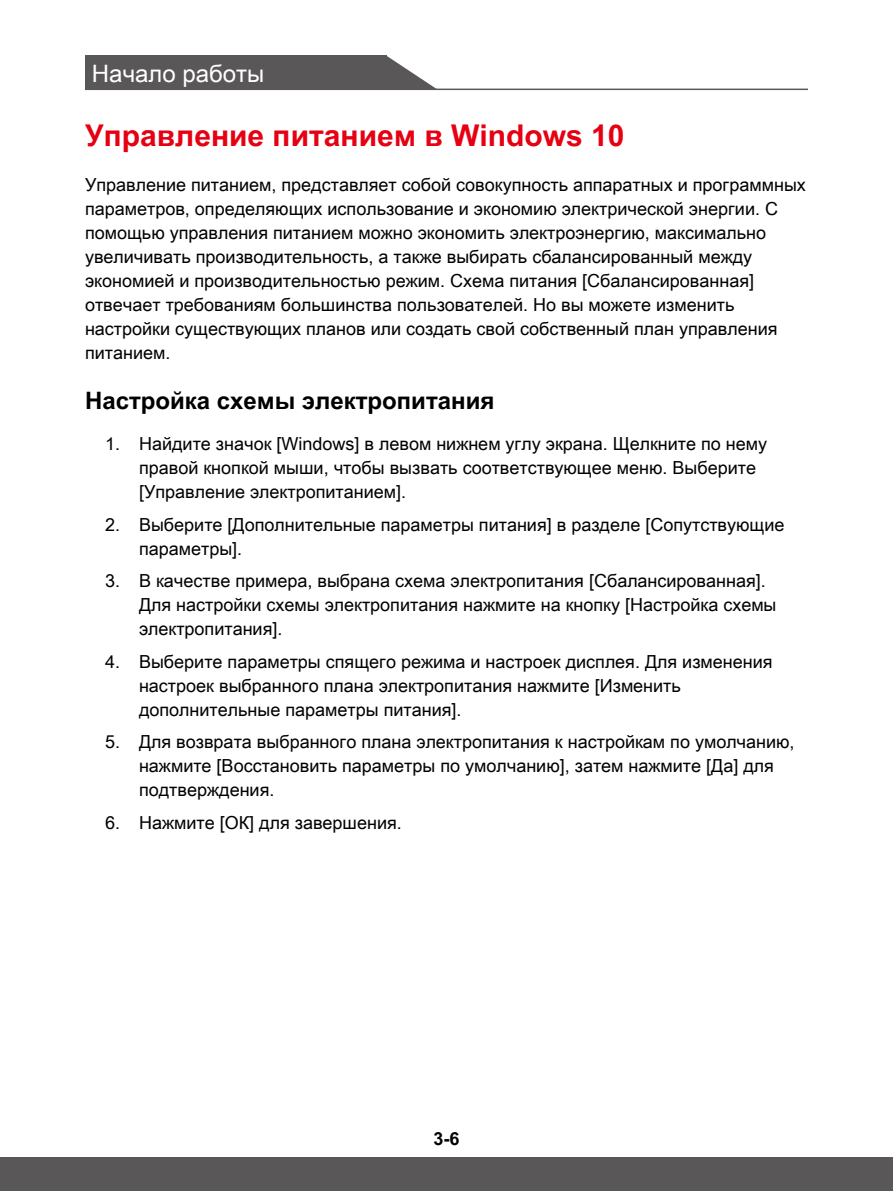
<style>
.page{position:relative;width:893px;height:1191px;background:#fff}
.page>*{position:absolute;margin:0;border:0;box-sizing:border-box;transform-origin:0 0}
.t1{font:700 30px "Arial Unicode MS";color:#e60012}
.t2{font:700 24px "Arial Unicode MS";color:#000}
.t3{font:24px "Arial Unicode MS";color:#fff}
.t4{font:18px/24px "Arial Unicode MS";color:#000}
.t5{font:700 18px "Arial Unicode MS";color:#000}
</style>
<div class="page">
<div style="left:85px;top:56px;width:301px;height:34px;background:#595757"></div>
<svg style="left:386px;top:56px;width:52px;height:33px"></svg>
<hr style="left:85px;top:89px;width:723px;height:1px;background:#595757">
<div style="left:0;top:1157px;width:893px;height:34px;background:#595757"></div>
<h2 class="t3" style="left:92px;top:56px;width:174px">Начало работы</h2>
<h1 class="t1" style="left:85px;top:113px;width:541px">Управление питанием в Windows 10</h1>
<p class="t4" style="left:85px;top:172px;width:722px">Управление питанием, представляет собой совокупность аппаратных и программных параметров, определяющих использование и экономию электрической энергии. С помощью управления питанием можно экономить электроэнергию, максимально увеличивать производительность, а также выбирать сбалансированный между экономией и производительностью режим. Схема питания [Сбалансированная] отвечает требованиям большинства пользователей. Но вы можете изменить настройки существующих планов или создать свой собственный план управления питанием.</p>
<h2 class="t2" style="left:85px;top:383px;width:411px">Настройка схемы электропитания</h2>
<p class="t4" style="left:139px;top:431px;width:630px;text-indent:-34px">1. Найдите значок [Windows] в левом нижнем углу экрана. Щелкните по нему правой кнопкой мыши, чтобы вызвать соответствующее меню. Выберите [Управление электропитанием].</p>
<p class="t4" style="left:139px;top:512px;width:647px;text-indent:-34px">2. Выберите [Дополнительные параметры питания] в разделе [Сопутствующие параметры].</p>
<p class="t4" style="left:139px;top:568px;width:639px;text-indent:-34px">3. В качестве примера, выбрана схема электропитания [Сбалансированная].<br>Для настройки схемы электропитания нажмите на кнопку [Настройка схемы электропитания].</p>
<p class="t4" style="left:139px;top:649px;width:635px;text-indent:-34px">4. Выберите параметры спящего режима и настроек дисплея. Для изменения настроек выбранного плана электропитания нажмите [Изменить дополнительные параметры питания].</p>
<p class="t4" style="left:139px;top:729px;width:657px;text-indent:-34px">5. Для возврата выбранного плана электропитания к настройкам по умолчанию, нажмите [Восстановить параметры по умолчанию], затем нажмите [Да] для подтверждения.</p>
<p class="t4" style="left:105px;top:810px;width:298px">6. Нажмите [ОК] для завершения.</p>
<p class="t5" style="left:433px;top:1128px;width:28px">3-6</p>
</div>
